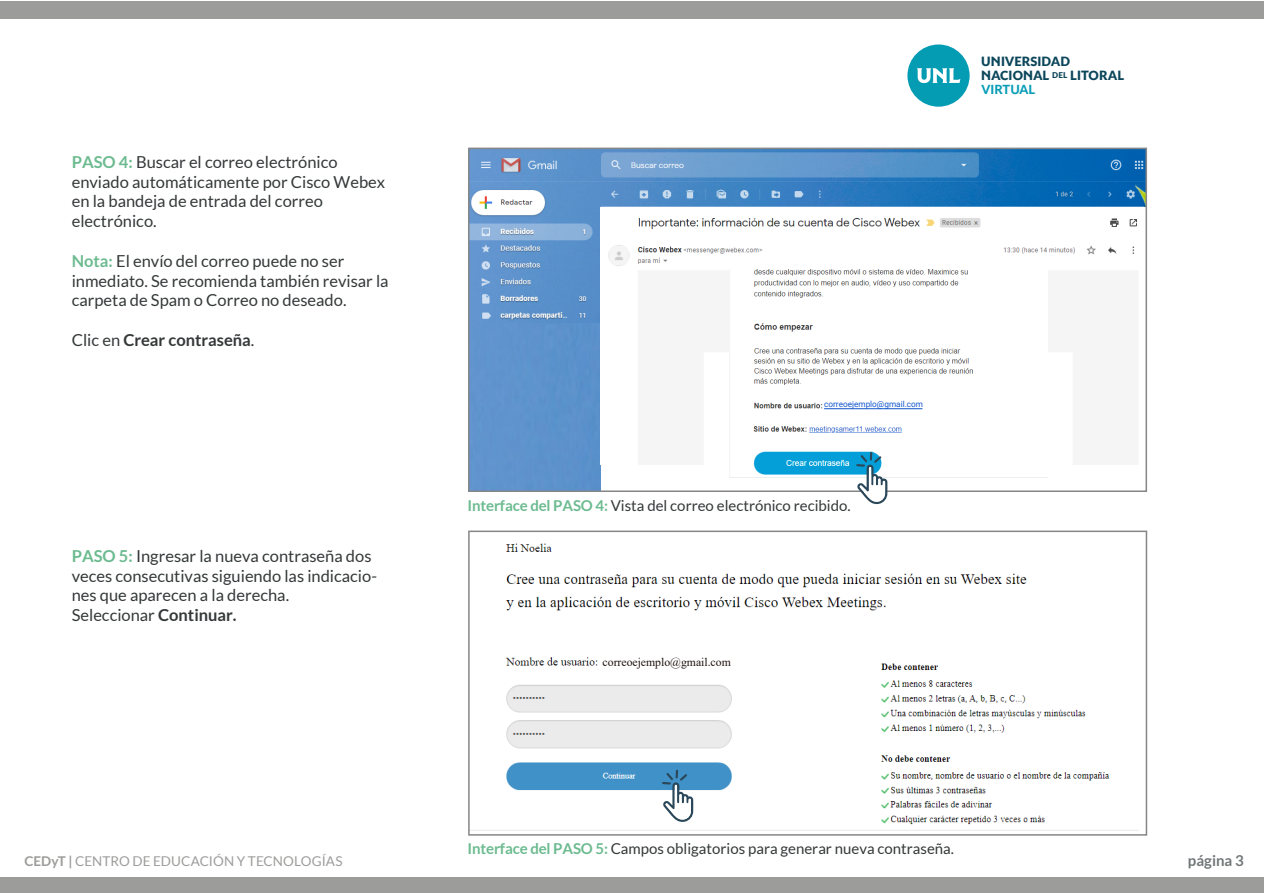
<style>
.page{position:relative;width:1264px;height:893px;background:#fff}
.page>*{position:absolute;margin:0;border:0;box-sizing:border-box;transform-origin:0 0}
.t1{font:16.5px/19.8px "Lato";color:#343838}
.t2{font:700 16.5px "Lato";color:#343838}
.t3{font:15px "Lato";color:#343838}
.t4{font:700 15px "Lato";color:#717778}
.t5{font:13.5px "Lato";letter-spacing:.005em;color:#9c9c9b}
.t6{font:900 12.75px "Lato UNL190701";letter-spacing:.015em;color:#0b465a}
.t7{font:800 12.75px "Lato UNL190701";color:#089db6}
.t8{font:11.85px "Times New Roman";color:#1e120d}
.t9{font:8.4px "Roboto";color:#15c}
.s1{font-weight:700;color:#6cbb90}
.s2{font-weight:400}
.s3{font-weight:700}
.s4{font-size:7.95px}
</style>
<div class="page">
<img style="left:469px;top:147px;width:677px;height:176px">
<div style="left:907px;top:44px;width:63px;height:63px;background:#039cb3;border-radius:50%"></div>
<svg style="left:917px;top:68px;width:43px;height:15px"></svg>
<div style="left:0;top:2px;width:1264px;height:17px;background:#9c9c9b"></div>
<div style="left:0;top:877px;width:1264px;height:16px;background:#9c9c9b"></div>
<div style="left:471px;top:323px;width:129px;height:166px;background:#5e93cc"></div>
<img style="left:600px;top:207px;width:544px;height:116px">
<img style="left:730px;top:270px;width:317px;height:208px">
<div style="left:468px;top:148px;width:679px;height:344px;border:2px solid #858688"></div>
<svg style="left:856px;top:452px;width:31px;height:52px"></svg>
<div style="left:824px;top:402px;width:94px;height:8px;background:#fff"></div>
<hr style="left:824px;top:408px;width:98px;height:1px;background:#15c">
<img style="left:471px;top:543px;width:667px;height:288px">
<div style="left:552px;top:539px;width:41px;height:15px;background:#fff"></div>
<div style="left:600px;top:656px;width:137px;height:14px;background:#fff"></div>
<svg style="left:662px;top:769px;width:31px;height:53px"></svg>
<div style="left:468px;top:530px;width:679px;height:305px;border:2px solid #858688"></div>
<p class="t1" style="left:72px;top:152px;width:315px"><span class="s1">PASO 4:</span> Buscar el correo electrónico enviado automáticamente por Cisco Webex en la bandeja de entrada del correo electrónico.</p>
<p class="t1" style="left:72px;top:251px;width:318px"><span class="s1">Nota:</span> El envío del correo puede no ser inmediato. Se recomienda también revisar la carpeta de Spam o Correo no deseado.</p>
<p class="t2" style="left:72px;top:330px;width:184px"><span class="s2">Clic en</span> Crear contraseña<span class="s2">.</span></p>
<p class="t1" style="left:72px;top:546px;width:307px"><span class="s1">PASO 5:</span> Ingresar la nueva contraseña dos veces consecutivas siguiendo las indicacio&shy;nes que aparecen a la derecha.<br>Seleccionar <span class="s3">Continuar.</span></p>
<p class="t5" style="left:25px;top:853px;width:320px"><span class="s3">CEDyT |</span> CENTRO DE EDUCACIÓN Y TECNOLOGÍAS</p>
<p class="t6" style="left:981px;top:54px;width:90px">UNIVERSIDAD</p>
<p class="t7" style="left:981px;top:82px;width:55px">VIRTUAL</p>
<p class="t6" style="left:981px;top:68px;width:144px">NACIONAL <span class="s4">DEL</span> LITORAL</p>
<p class="t9" style="left:824px;top:398px;width:100px">correoejemplo@gmail.com</p>
<p class="t3" style="left:468px;top:497px;width:385px"><span class="s1">Interface del PASO 4:</span> Vista del correo electrónico recibido.</p>
<p class="t8" style="left:603px;top:653px;width:130px">correoejemplo@gmail.com</p>
<p class="t3" style="left:468px;top:840px;width:488px"><span class="s1">Interface del PASO 5:</span> Campos obligatorios para generar nueva contraseña.</p>
<p class="t4" style="left:1188px;top:852px;width:58px">página 3</p>
</div>
